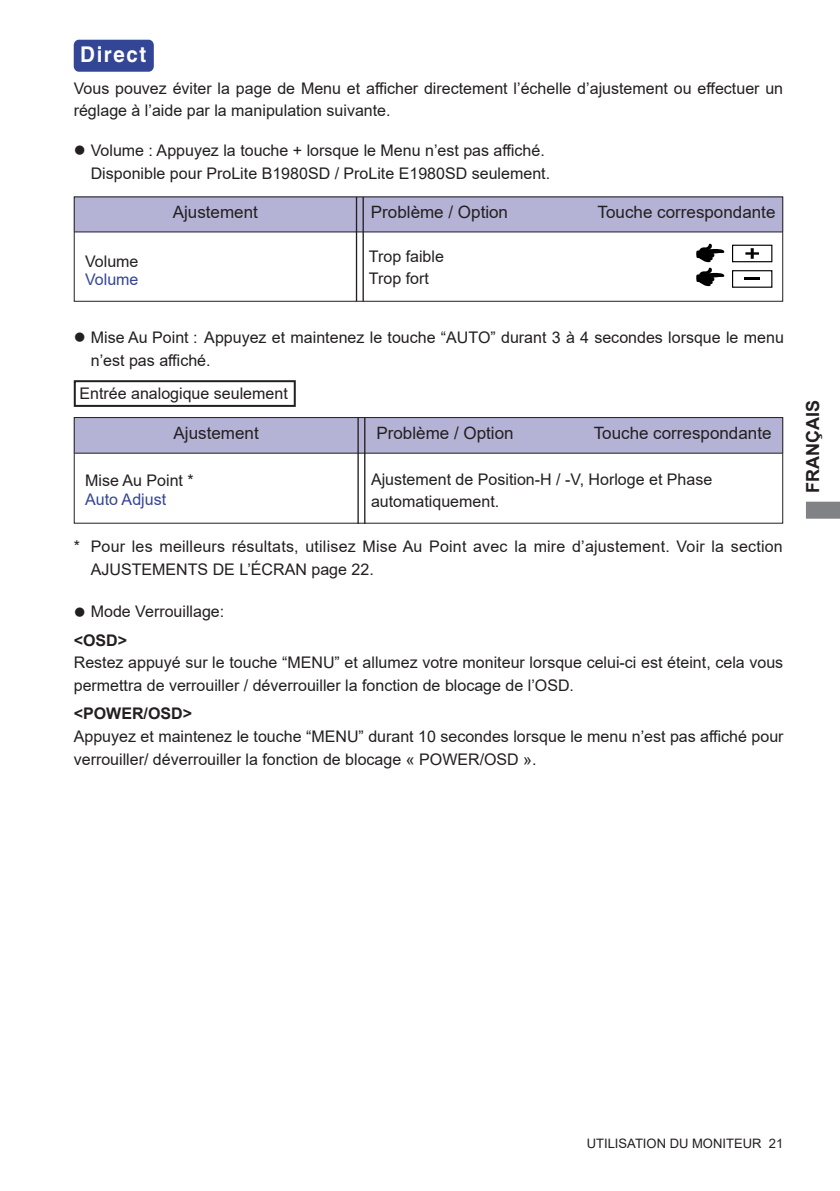
<style>
.page{position:relative;width:840px;height:1191px;background:#fff}
.page>*{position:absolute;margin:0;border:0;box-sizing:border-box;transform-origin:0 0}
.t1{font:700 21.6px "Helvetica";letter-spacing:.075em;color:#fff;scale:.95 1}
.t2{font:700 18px "Arial";color:#231f20}
.t3{font:17px "Arial";color:#231f20}
.t4{font:16px/22.6px "Arial";color:#231f20}
.t5{font:16px "Arial";color:#334595}
.t6{font:700 16px "Arial";color:#231f20}
.t7{font:13px "Arial";color:#231f20}
.s1{font-weight:700}
</style>
<div class="page">
<svg style="left:806px;top:502px;width:33px;height:16px"></svg>
<div style="left:74px;top:196px;width:708px;height:36px;background:#b4b3d5"></div>
<div style="left:74px;top:196px;width:708px;height:106px;border:1px solid #231f20"></div>
<hr style="left:74px;top:231px;width:708px;height:1px;background:#231f20">
<hr style="left:355px;top:197px;width:2px;height:104px;background:#231f20">
<hr style="left:362px;top:197px;width:1px;height:104px;background:#231f20">
<div style="left:75px;top:41px;width:78px;height:30px;background:#334595;border-radius:4px"></div>
<div style="left:74px;top:40px;width:80px;height:32px;border:2px solid #334595;border-radius:4px"></div>
<div style="left:74px;top:417px;width:708px;height:36px;background:#b4b3d5;border:2px solid #b4b3d5"></div>
<div style="left:74px;top:417px;width:708px;height:107px;border:1px solid #231f20"></div>
<hr style="left:74px;top:453px;width:708px;height:1px;background:#231f20">
<hr style="left:357px;top:417px;width:1px;height:107px;background:#231f20">
<hr style="left:364px;top:417px;width:1px;height:107px;background:#231f20">
<div style="left:74px;top:380px;width:221px;height:27px;border:2px solid #231f20"></div>
<div style="left:731px;top:270px;width:41px;height:18px;border:1px solid #000"></div>
<svg style="left:744px;top:277px;width:15px;height:2px"></svg>
<svg style="left:696px;top:244px;width:28px;height:42px"></svg>
<div style="left:731px;top:245px;width:41px;height:17px;border:1px solid #000"></div>
<svg style="left:745px;top:248px;width:13px;height:11px"></svg>
<h1 class="t1" style="left:80px;top:41px;width:71px">Direct</h1>
<p class="t4" style="left:74px;top:77px;width:710px">Vous pouvez éviter la page de Menu et afficher directement l’échelle d’ajustement ou effectuer un réglage à l’aide par la manipulation suivante.</p>
<p class="t4" style="left:91px;top:139px;width:460px;text-indent:-17px">● Volume : Appuyez la touche + lorsque le Menu n’est pas affiché.<br>Disponible pour ProLite B1980SD / ProLite E1980SD seulement.</p>
<p class="t4" style="left:85px;top:249px;width:55px">Volume</p>
<p class="t5" style="left:85px;top:268px;width:55px">Volume</p>
<p class="t3" style="left:173px;top:200px;width:87px">Ajustement</p>
<p class="t3" style="left:371px;top:200px;width:139px">Problème / Option</p>
<p class="t3" style="left:597px;top:200px;width:179px">Touche correspondante</p>
<p class="t4" style="left:369px;top:245px;width:76px">Trop faible<br>Trop fort</p>
<p class="t4" style="left:91px;top:326px;width:694px;text-indent:-17px">● Mise Au Point : Appuyez et maintenez le touche “AUTO” durant 3 à 4 secondes lorsque le menu n’est pas affiché.</p>
<p class="t4" style="left:79px;top:381px;width:210px">Entrée analogique seulement</p>
<p class="t3" style="left:173px;top:421px;width:87px">Ajustement</p>
<p class="t3" style="left:376px;top:421px;width:139px">Problème / Option</p>
<p class="t3" style="left:593px;top:421px;width:179px">Touche correspondante</p>
<p class="t4" style="left:85px;top:469px;width:110px">Mise Au Point *</p>
<p class="t5" style="left:85px;top:488px;width:82px">Auto Adjust</p>
<p class="t4" style="left:371px;top:467px;width:342px">Ajustement de Position-H / -V, Horloge et Phase automatiquement.</p>
<p class="t4" style="left:91px;top:535px;width:693px;text-indent:-17px">* Pour les meilleurs résultats, utilisez Mise Au Point avec la mire d’ajustement. Voir la section<br>AJUSTEMENTS DE L’ÉCRAN page 22.</p>
<p class="t4" style="left:74px;top:597px;width:152px;line-height:28.4px">● Mode Verrouillage: <span class="s1">&lt;OSD&gt;</span></p>
<p class="t4" style="left:74px;top:651px;width:710px">Restez appuyé sur le touche “MENU” et allumez votre moniteur lorsque celui-ci est éteint, cela vous permettra de verrouiller / déverrouiller la fonction de blocage de l’OSD.</p>
<p class="t6" style="left:74px;top:702px;width:120px">&lt;POWER/OSD&gt;</p>
<p class="t4" style="left:74px;top:725px;width:711px">Appuyez et maintenez le touche “MENU” durant 10 secondes lorsque le menu n’est pas affiché pour verrouiller/ déverrouiller la fonction de blocage « POWER/OSD ».</p>
<p class="t2" style="left:799px;top:493px;width:94px;rotate:-90deg">FRANÇAIS</p>
<p class="t7" style="left:586px;top:1134px;width:198px">UTILISATION DU MONITEUR 21</p>
</div>
